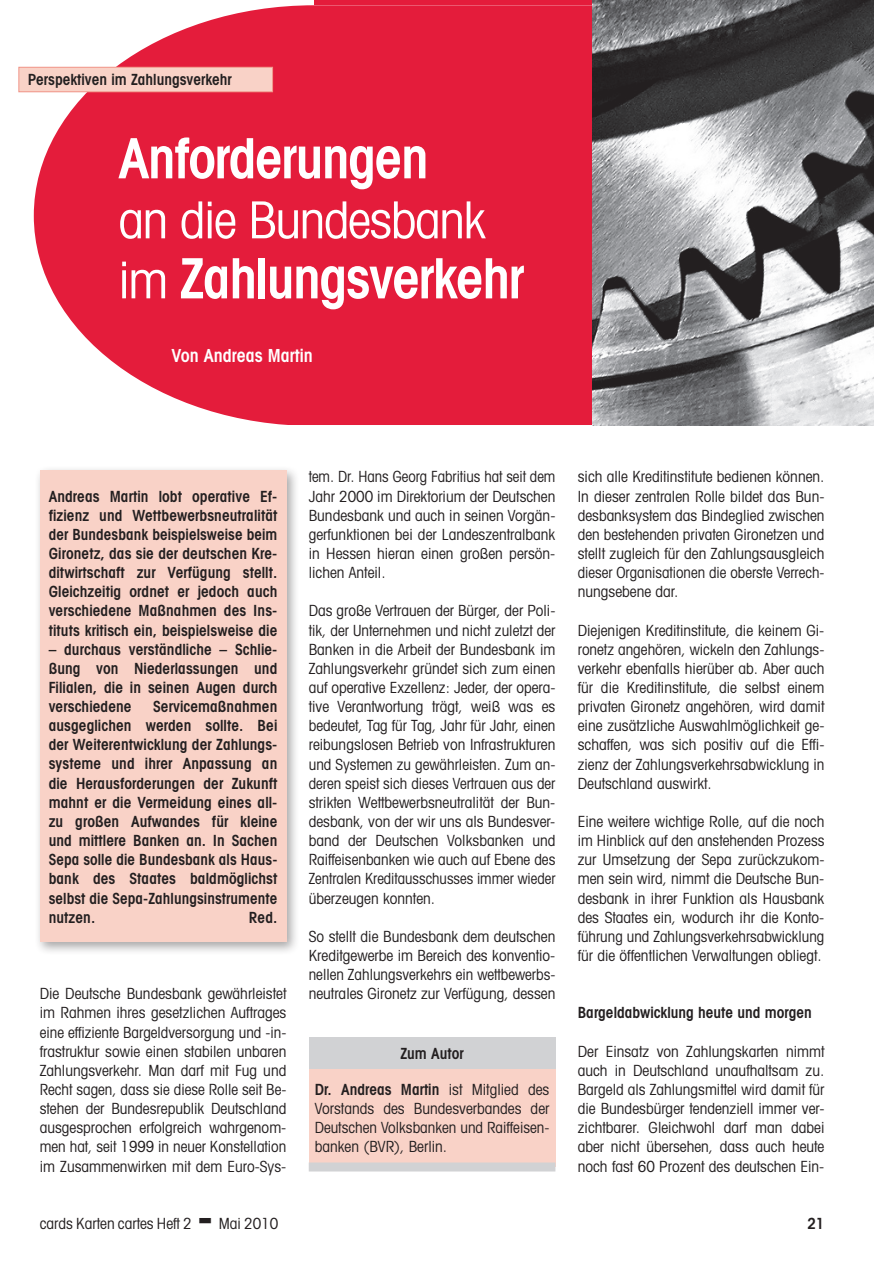
<style>
.page{position:relative;width:874px;height:1270px;background:#fff}
.page>*{position:absolute;margin:0;border:0;box-sizing:border-box;transform-origin:0 0}
.t1{font:600 condensed 55.5px "Avant Garde";letter-spacing:-.025em;color:#fff}
.t2{font:condensed 51px "Avant Garde";letter-spacing:-.025em;color:#fff}
.t3{font:600 condensed 18px "Avant Garde";color:#fff}
.t4{font:condensed 15.3px/19.2px "Avant Garde";color:#231f20;text-align:justify}
.t5{font:600 condensed 15.3px/19.2px "Avant Garde";letter-spacing:.005em;color:#231f20;text-align:justify}
.t6{font:condensed 15.3px/19.2px "Avant Garde";color:#231f20;text-align:justify;scale:.96 1}
.s1{font-weight:400;font-size:51px}
.s2{font-weight:600}
</style>
<div class="page">
<svg style="left:34px;top:5px;width:558px;height:420px;background:#e6334e"></svg>
<div style="left:314px;top:0;width:308px;height:5px;background:#e41c3b"></div>
<div style="left:19px;top:67px;width:254px;height:25px;background:#f9d2c7"></div>
<div style="left:18px;top:67px;width:255px;height:25px;border:1px solid #f09588"></div>
<div style="left:34px;top:465px;width:265px;height:489px;background:#231f20;opacity:.4"></div>
<div style="left:40px;top:471px;width:246px;height:470px;background:#f9d2c7"></div>
<img style="left:592px;top:0;width:282px;height:425px">
<div style="left:309px;top:1062px;width:246px;height:105px;background:#f9d2c7"></div>
<div style="left:309px;top:1037px;width:246px;height:32px;background:#d1d2d4"></div>
<div style="left:309px;top:1162px;width:246px;height:9px;background:#d1d2d4"></div>
<p class="t5" style="left:28px;top:70px;width:206px">Perspektiven im Zahlungsverkehr</p>
<h1 class="t1" style="left:118px;top:124px;width:312px">Anforderungen</h1>
<h2 class="t2" style="left:118px;top:188px;width:369px">an die Bundesbank</h2>
<h1 class="t1" style="left:118px;top:244px;width:407px"><span class="s1">im</span> Zahlungsverkehr</h1>
<p class="t3" style="left:172px;top:345px;width:143px">Von Andreas Martin</p>
<p class="t5" style="left:49px;top:486px;width:230px">Andreas Martin lobt operative Ef&shy;fizienz und Wettbewerbsneutralität der Bundesbank beispielsweise beim Gironetz, das sie der deutschen Kre&shy;ditwirtschaft zur Verfügung stellt.<br>Gleichzeitig ordnet er jedoch auch verschiedene Maßnahmen des Ins&shy;tituts kritisch ein, beispielsweise die</p>
<p class="t5" style="left:49px;top:639px;width:230px">– durchaus verständliche – Schlie&shy;ßung von Niederlassungen und Filialen, die in seinen Augen durch verschiedene</p>
<p class="t5" style="left:49px;top:697px;width:230px;text-indent:104px">Servicemaßnahmen ausgeglichen werden sollte. Bei der Weiterentwicklung der Zahlungs&shy;systeme und ihrer Anpassung an die Herausforderungen der Zukunft mahnt er die Vermeidung eines all&shy;zu großen Aufwandes für kleine und mittlere Banken an. In Sachen Sepa solle die Bundesbank als Haus&shy;bank des Staates baldmöglichst selbst die Sepa-Zahlungsinstrumente nutzen.</p>
<p class="t5" style="left:249px;top:907px;width:30px">Red.</p>
<p class="t4" style="left:40px;top:983px;width:248px">Die Deutsche Bundesbank gewährleistet im Rahmen ihres gesetzlichen Auftrages eine effiziente Bargeldversorgung und -in&shy;frastruktur sowie einen stabilen unbaren Zahlungsverkehr. Man darf mit Fug und Recht sagen, dass sie diese Rolle seit Be&shy;stehen der Bundesrepublik Deutschland ausgesprochen erfolgreich wahrgenom&shy;men hat, seit 1999 in neuer Konstellation im Zusammenwirken mit dem Euro-Sys-</p>
<p class="t6" style="left:309px;top:467px;width:258px">tem. Dr. Hans Georg Fabritius hat seit dem Jahr 2000 im Direktorium der Deutschen Bundesbank und auch in seinen Vorgän&shy;gerfunktionen bei der Landeszentralbank in Hessen hieran einen großen persön&shy;lichen Anteil.</p>
<p class="t4" style="left:309px;top:601px;width:248px">Das große Vertrauen der Bürger, der Poli&shy;tik, der Unternehmen und nicht zuletzt der Banken in die Arbeit der Bundesbank im Zahlungsverkehr gründet sich zum einen auf operative Exzellenz: Jeder, der opera&shy;tive Verantwortung trägt, weiß was es bedeutet, Tag für Tag, Jahr für Jahr, einen reibungslosen Betrieb von Infrastrukturen und Systemen zu gewährleisten. Zum an&shy;deren speist sich dieses Vertrauen aus der strikten Wettbewerbsneutralität der Bun&shy;desbank, von der wir uns als Bundesver&shy;band der Deutschen Volksbanken und Raiffeisenbanken wie auch auf Ebene des Zentralen Kreditausschusses immer wieder überzeugen konnten.</p>
<p class="t4" style="left:309px;top:926px;width:248px">So stellt die Bundesbank dem deutschen Kreditgewerbe im Bereich des konventio&shy;nellen Zahlungsverkehrs ein wettbewerbs&shy;neutrales Gironetz zur Verfügung, dessen</p>
<p class="t5" style="left:400px;top:1043px;width:65px">Zum Autor</p>
<p class="t4" style="left:315px;top:1079px;width:236px"><span class="s2">Dr. Andreas Martin</span> ist Mitglied des Vorstands des Bundesverbandes der Deutschen Volksbanken und Raiffeisen&shy;banken (BVR), Berlin.</p>
<p class="t4" style="left:578px;top:467px;width:248px">sich alle Kreditinstitute bedienen können.<br>In dieser zentralen Rolle bildet das Bun&shy;desbanksystem das Bindeglied zwischen den bestehenden privaten Gironetzen und stellt zugleich für den Zahlungsausgleich dieser Organisationen die oberste Verrech&shy;nungsebene dar.</p>
<p class="t4" style="left:578px;top:620px;width:248px">Diejenigen Kreditinstitute, die keinem Gi&shy;ronetz angehören, wickeln den Zahlungs&shy;verkehr ebenfalls hierüber ab. Aber auch für die Kreditinstitute, die selbst einem privaten Gironetz angehören, wird damit eine zusätzliche Auswahlmöglichkeit ge&shy;schaffen, was sich positiv auf die Effi&shy;zienz der Zahlungsverkehrsabwicklung in Deutschland auswirkt.</p>
<p class="t4" style="left:578px;top:811px;width:248px">Eine weitere wichtige Rolle, auf die noch im Hinblick auf den anstehenden Prozess zur Umsetzung der Sepa zurückzukom&shy;men sein wird, nimmt die Deutsche Bun&shy;desbank in ihrer Funktion als Hausbank des Staates ein, wodurch ihr die Konto&shy;führung und Zahlungsverkehrsabwicklung für die öffentlichen Verwaltungen obliegt.</p>
<p class="t5" style="left:578px;top:1003px;width:236px">Bargeldabwicklung heute und morgen</p>
<p class="t4" style="left:578px;top:1041px;width:248px">Der Einsatz von Zahlungskarten nimmt auch in Deutschland unaufhaltsam zu.<br>Bargeld als Zahlungsmittel wird damit für die Bundesbürger tendenziell immer ver&shy;zichtbarer. Gleichwohl darf man dabei aber nicht übersehen, dass auch heute noch fast 60 Prozent des deutschen Ein-</p>
<p class="t4" style="left:40px;top:1213px;width:153px">cards Karten cartes Heft 2</p>
<p class="t4" style="left:219px;top:1213px;width:61px">Mai 2010</p>
<p class="t5" style="left:807px;top:1213px;width:19px">21</p>
</div>
